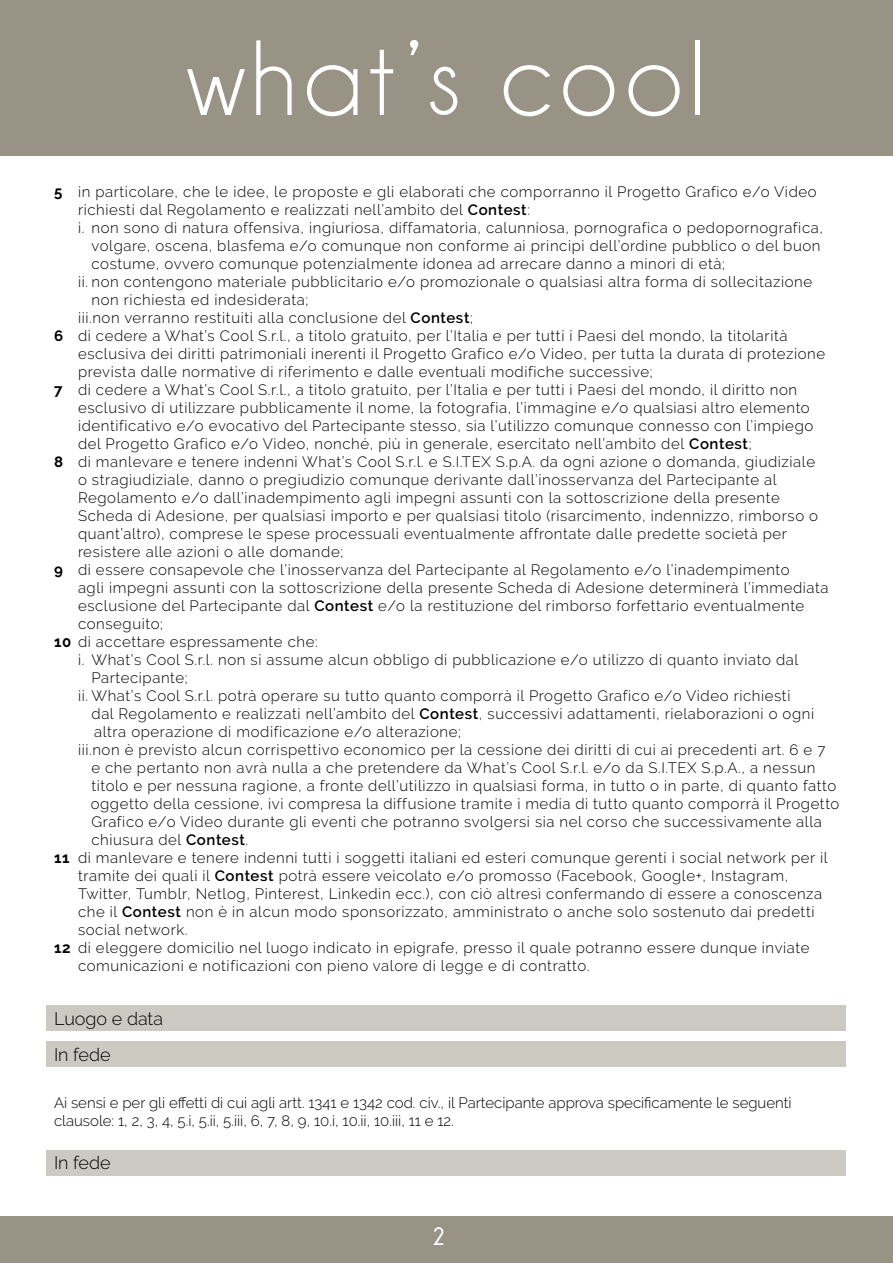
<style>
.page{position:relative;width:893px;height:1263px;background:#fff}
.page>*{position:absolute;margin:0;border:0;box-sizing:border-box;transform-origin:0 0}
.t1{font:108px "Champagne&Limousines";letter-spacing:.06em;color:#fff}
.t2{font:700 25.5px "Champagne&Limousines";color:#fff}
.t3{font:300 18px/36px "Raleway";color:#000}
.t4{font:300 15px "Raleway";letter-spacing:.04em;color:#000}
.t5{font:300 15px/18px "Raleway";color:#000}
.s1{font-weight:700}
.s2{font-weight:600}
</style>
<div class="page">
<div style="left:47px;top:1006px;width:799px;height:25px;background:#ccc9c2"></div>
<div style="left:47px;top:1041px;width:799px;height:26px;background:#ccc9c2"></div>
<div style="left:47px;top:1150px;width:799px;height:26px;background:#ccc9c2"></div>
<div style="left:0;top:1216px;width:893px;height:47px;background:#999386"></div>
<div style="left:0;top:0;width:893px;height:155px;background:#999386"></div>
<h1 class="t1" style="left:187px;top:17px;width:520px">what’s cool</h1>
<p class="t4" style="left:54px;top:183px;width:764px"><span class="s1">5</span> in particolare, che le idee, le proposte e gli elaborati che comporranno il Progetto Grafico e/o Video</p>
<p class="t4" style="left:78px;top:201px;width:453px">richiesti dal Regolamento e realizzati nell’ambito del <span class="s2">Contest</span>:</p>
<p class="t4" style="left:78px;top:219px;width:746px">i. non sono di natura offensiva, ingiuriosa, diffamatoria, calunniosa, pornografica o pedopornografica,</p>
<p class="t4" style="left:92px;top:237px;width:730px">volgare, oscena, blasfema e/o comunque non conforme ai principi dell’ordine pubblico o del buon</p>
<p class="t4" style="left:92px;top:255px;width:635px">costume, ovvero comunque potenzialmente idonea ad arrecare danno a minori di età;</p>
<p class="t4" style="left:78px;top:273px;width:736px">ii. non contengono materiale pubblicitario e/o promozionale o qualsiasi altra forma di sollecitazione</p>
<p class="t4" style="left:92px;top:291px;width:218px">non richiesta ed indesiderata;</p>
<p class="t4" style="left:78px;top:309px;width:396px">iii.non verranno restituiti alla conclusione del <span class="s2">Contest</span>;</p>
<p class="t4" style="left:54px;top:327px;width:735px"><span class="s1">6</span> di cedere a What’s Cool S.r.l., a titolo gratuito, per l’Italia e per tutti i Paesi del mondo, la titolarità</p>
<p class="t4" style="left:78px;top:345px;width:749px">esclusiva dei diritti patrimoniali inerenti il Progetto Grafico e/o Video, per tutta la durata di protezione</p>
<p class="t4" style="left:78px;top:363px;width:576px">prevista dalle normative di riferimento e dalle eventuali modifiche successive;</p>
<p class="t4" style="left:54px;top:381px;width:745px"><span class="s1">7</span> di cedere a What’s Cool S.r.l., a titolo gratuito, per l’Italia e per tutti i Paesi del mondo, il diritto non</p>
<p class="t4" style="left:78px;top:399px;width:733px">esclusivo di utilizzare pubblicamente il nome, la fotografia, l’immagine e/o qualsiasi altro elemento</p>
<p class="t4" style="left:78px;top:417px;width:737px">identificativo e/o evocativo del Partecipante stesso, sia l’utilizzo comunque connesso con l’impiego</p>
<p class="t4" style="left:78px;top:435px;width:675px">del Progetto Grafico e/o Video, nonché, più in generale, esercitato nell’ambito del <span class="s2">Contest</span>;</p>
<p class="t4" style="left:54px;top:453px;width:763px"><span class="s1">8</span> di manlevare e tenere indenni What’s Cool S.r.l. e S.I.TEX S.p.A. da ogni azione o domanda, giudiziale</p>
<p class="t4" style="left:78px;top:471px;width:700px">o stragiudiziale, danno o pregiudizio comunque derivante dall’inosservanza del Partecipante al</p>
<p class="t4" style="left:78px;top:489px;width:703px">Regolamento e/o dall’inadempimento agli impegni assunti con la sottoscrizione della presente</p>
<p class="t4" style="left:78px;top:507px;width:742px">Scheda di Adesione, per qualsiasi importo e per qualsiasi titolo (risarcimento, indennizzo, rimborso o</p>
<p class="t4" style="left:78px;top:525px;width:711px">quant’altro), comprese le spese processuali eventualmente affrontate dalle predette società per</p>
<p class="t4" style="left:78px;top:543px;width:267px">resistere alle azioni o alle domande;</p>
<p class="t4" style="left:54px;top:561px;width:737px"><span class="s1">9</span> di essere consapevole che l’inosservanza del Partecipante al Regolamento e/o l’inadempimento</p>
<p class="t4" style="left:78px;top:579px;width:752px">agli impegni assunti con la sottoscrizione della presente Scheda di Adesione determinerà l’immediata</p>
<p class="t4" style="left:78px;top:597px;width:728px">esclusione del Partecipante dal <span class="s2">Contest</span> e/o la restituzione del rimborso forfettario eventualmente</p>
<p class="t4" style="left:78px;top:615px;width:87px">conseguito;</p>
<p class="t4" style="left:54px;top:633px;width:265px"><span class="s1">10</span> di accettare espressamente che:</p>
<p class="t4" style="left:78px;top:651px;width:722px">i. What’s Cool S.r.l. non si assume alcun obbligo di pubblicazione e/o utilizzo di quanto inviato dal</p>
<p class="t4" style="left:91px;top:669px;width:98px">Partecipante;</p>
<p class="t4" style="left:78px;top:687px;width:714px">ii. What’s Cool S.r.l. potrà operare su tutto quanto comporrà il Progetto Grafico e/o Video richiesti</p>
<p class="t4" style="left:92px;top:705px;width:724px">dal Regolamento e realizzati nell’ambito del <span class="s2">Contest</span>, successivi adattamenti, rielaborazioni o ogni</p>
<p class="t4" style="left:94px;top:723px;width:368px">altra operazione di modificazione e/o alterazione;</p>
<p class="t4" style="left:78px;top:741px;width:749px">iii.non è previsto alcun corrispettivo economico per la cessione dei diritti di cui ai precedenti art. 6 e 7</p>
<p class="t4" style="left:91px;top:759px;width:726px">e che pertanto non avrà nulla a che pretendere da What’s Cool S.r.l. e/o da S.I.TEX S.p.A., a nessun</p>
<p class="t4" style="left:91px;top:777px;width:746px">titolo e per nessuna ragione, a fronte dell’utilizzo in qualsiasi forma, in tutto o in parte, di quanto fatto</p>
<p class="t4" style="left:91px;top:795px;width:750px">oggetto della cessione, ivi compresa la diffusione tramite i media di tutto quanto comporrà il Progetto</p>
<p class="t4" style="left:91px;top:813px;width:732px">Grafico e/o Video durante gli eventi che potranno svolgersi sia nel corso che successivamente alla</p>
<p class="t4" style="left:91px;top:831px;width:158px">chiusura del <span class="s2">Contest</span>.</p>
<p class="t4" style="left:54px;top:849px;width:775px"><span class="s1">11</span> di manlevare e tenere indenni tutti i soggetti italiani ed esteri comunque gerenti i social network per il</p>
<p class="t4" style="left:78px;top:867px;width:712px">tramite dei quali il <span class="s2">Contest</span> potrà essere veicolato e/o promosso (Facebook, Google+, Instagram,</p>
<p class="t4" style="left:78px;top:885px;width:746px">Twitter, Tumblr, Netlog, Pinterest, Linkedin ecc.), con ciò altresì confermando di essere a conoscenza</p>
<p class="t4" style="left:78px;top:903px;width:738px">che il <span class="s2">Contest</span> non è in alcun modo sponsorizzato, amministrato o anche solo sostenuto dai predetti</p>
<p class="t4" style="left:78px;top:921px;width:111px">social network.</p>
<p class="t4" style="left:54px;top:939px;width:757px"><span class="s1">12</span> di eleggere domicilio nel luogo indicato in epigrafe, presso il quale potranno essere dunque inviate</p>
<p class="t4" style="left:78px;top:957px;width:513px">comunicazioni e notificazioni con pieno valore di legge e di contratto.</p>
<p class="t3" style="left:54px;top:1001px;width:111px">Luogo e data<br>In fede</p>
<p class="t5" style="left:54px;top:1093px;width:739px">Ai sensi e per gli effetti di cui agli artt. 1341 e 1342 cod. civ., il Partecipante approva specificamente le seguenti clausole: 1, 2, 3, 4, 5.i, 5.ii, 5.iii, 6, 7, 8, 9, 10.i, 10.ii, 10.iii, 11 e 12.</p>
<p class="t3" style="left:54px;top:1144px;width:58px">In fede</p>
<h2 class="t2" style="left:432px;top:1221px;width:16px">2</h2>
</div>
